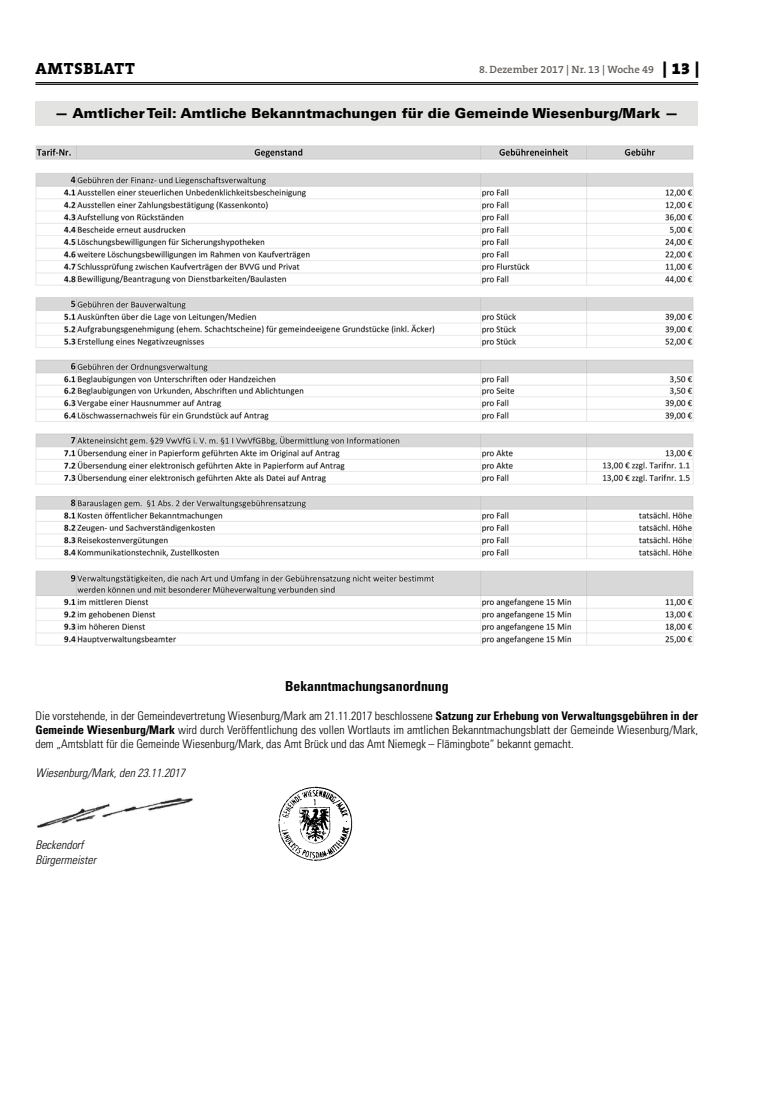
<style>
.page{position:relative;width:762px;height:1117px;background:#fff}
.page>*{position:absolute;margin:0;border:0;box-sizing:border-box;transform-origin:0 0}
.t1{font:800 16.25px "The Serif B W8";letter-spacing:.045em;color:#000}
.t2{font:900 13.75px "Univers";letter-spacing:.005em;color:#000}
.t3{font:700 condensed 13.75px "Univers";color:#000}
.t4{font:300 condensed 11.88px/14.4px "Univers";color:#000;text-align:justify}
.t5{font:italic 300 condensed 11.88px/14.4px "Univers";color:#000}
.t6{font:600 10.62px "The Serif B W6";color:#615c58}
.s1{font-family:"The Serif B W9";font-weight:900;font-size:16.25px;color:#000}
.s2{font-weight:700}
</style>
<div class="page">
<hr style="left:35px;top:82px;width:663px;height:1px;background:#000">
<hr style="left:35px;top:84px;width:663px;height:1px;background:#000">
<div style="left:35px;top:101px;width:663px;height:25px;background:#e3e3e2"></div>
<img style="left:35px;top:145px;width:659px;height:15px">
<img style="left:35px;top:173px;width:659px;height:472px">
<img style="left:36px;top:798px;width:157px;height:30px">
<img style="left:278px;top:786px;width:74px;height:75px">
<h1 class="t1" style="left:36px;top:58px;width:101px">AMTSBLATT</h1>
<p class="t6" style="left:479px;top:63px;width:222px">8. Dezember 2017 | Nr. 13 | Woche 49 <span class="s1">| 13 |</span></p>
<p class="t2" style="left:55px;top:104px;width:625px">— Amtlicher Teil: Amtliche Bekanntmachungen für die Gemeinde Wiesenburg/Mark —</p>
<p class="t3" style="left:285px;top:677px;width:165px">Bekanntmachungsanordnung</p>
<p class="t4" style="left:35px;top:708px;width:664px">Die vorstehende, in der Gemeindevertretung Wiesenburg/Mark am 21.11.2017 beschlossene <span class="s2">Satzung zur Erhebung von Verwaltungsgebühren in der Gemeinde Wiesenburg/Mark</span> wird durch Veröffentlichung des vollen Wortlauts im amtlichen Bekanntmachungsblatt der Gemeinde Wiesenburg/Mark, dem „Amtsblatt für die Gemeinde Wiesenburg/Mark, das Amt Brück und das Amt Niemegk – Flämingbote“ bekannt gemacht.</p>
<p class="t5" style="left:35px;top:765px;width:151px">Wiesenburg/Mark, den 23.11.2017</p>
<p class="t5" style="left:35px;top:837px;width:62px">Beckendorf<br>Bürgermeister</p>
</div>
